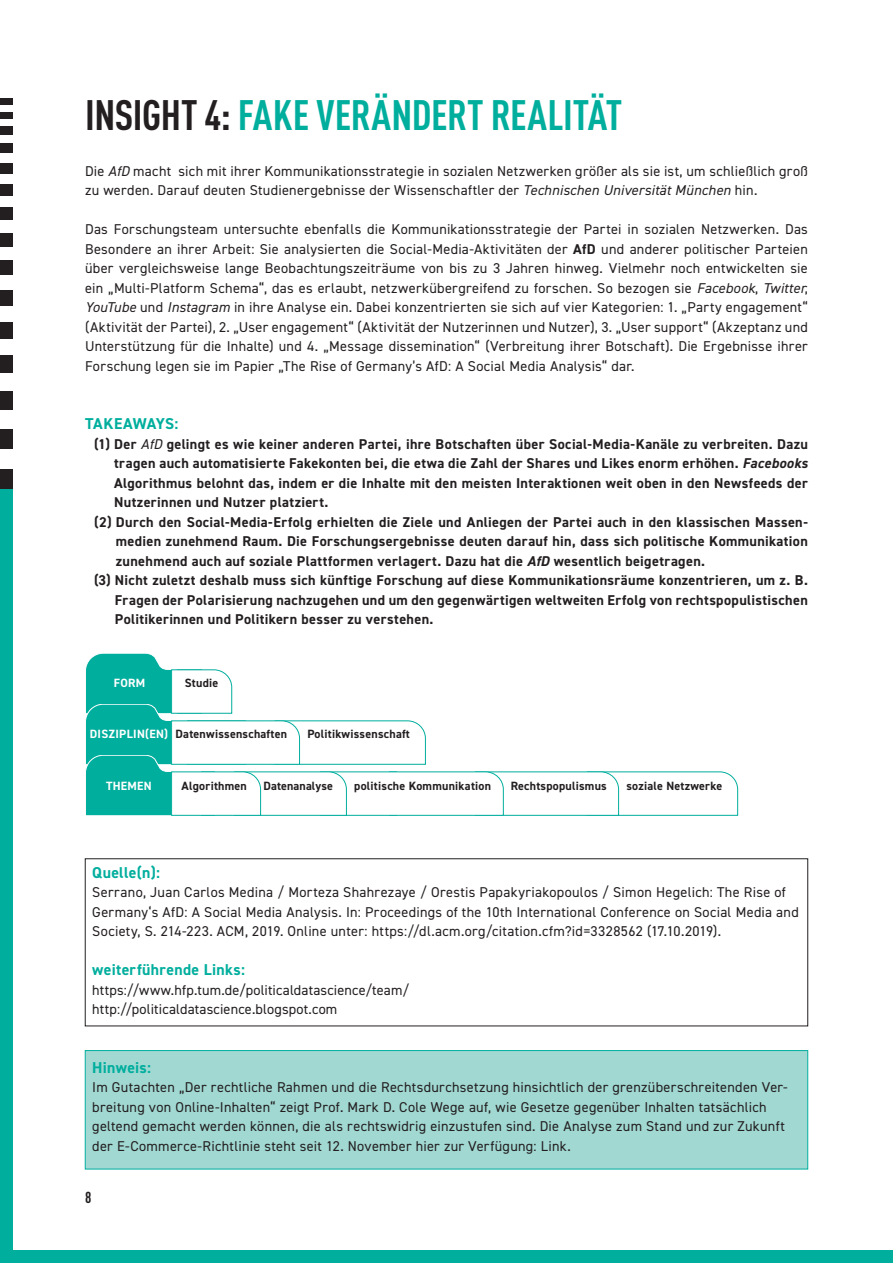
<style>
.page{position:relative;width:893px;height:1263px;background:#fff}
.page>*{position:absolute;margin:0;border:0;box-sizing:border-box;transform-origin:0 0}
.t1{font:700 condensed 42px "DINOT";letter-spacing:-.01em;color:#00ae9d}
.t2{font:700 15.75px "DIN2014";letter-spacing:.02em;color:#00ae9d}
.t3{font:700 condensed 15.75px "DINOT";color:#231f20}
.t4{font:14.25px/19.5px "DIN2014";letter-spacing:.02em;color:#231f20}
.t5{font:700 14.25px "DIN2014";letter-spacing:.025em;color:#231f20}
.t6{font:700 12px "DIN2014";letter-spacing:.02em;color:#231f20}
.t7{font:700 12px "DIN2014";letter-spacing:.02em;color:#fff}
.s1{color:#231f20}
.s2{font-style:italic}
.s3{font-weight:700}
.s4{font-weight:400;font-style:italic}
.s5{color:#fff}
</style>
<div class="page">
<div style="left:85px;top:858px;width:723px;height:168px;border:1px solid #231f20"></div>
<div style="left:85px;top:1050px;width:723px;height:119px;background:#a1d8d2;border:1px solid #00ae9d"></div>
<svg style="left:85px;top:653px;width:653px;height:163px"></svg>
<div style="left:268px;top:1250px;width:625px;height:13px;background:#00ae9d"></div>
<div style="left:0;top:489px;width:13px;height:774px;background:#00ae9d"></div>
<div style="left:0;top:1250px;width:268px;height:13px;background:#00ae9d"></div>
<div style="left:0;top:470px;width:13px;height:19px;background:#231f20"></div>
<div style="left:0;top:98px;width:13px;height:7px;background:#231f20"></div>
<div style="left:0;top:112px;width:13px;height:7px;background:#231f20"></div>
<div style="left:0;top:127px;width:13px;height:8px;background:#231f20"></div>
<div style="left:0;top:144px;width:13px;height:9px;background:#231f20"></div>
<div style="left:0;top:163px;width:13px;height:10px;background:#231f20"></div>
<div style="left:0;top:184px;width:13px;height:11px;background:#231f20"></div>
<div style="left:0;top:208px;width:13px;height:12px;background:#231f20"></div>
<div style="left:0;top:233px;width:13px;height:13px;background:#231f20"></div>
<div style="left:0;top:260px;width:13px;height:15px;background:#231f20"></div>
<div style="left:0;top:290px;width:13px;height:15px;background:#231f20"></div>
<div style="left:0;top:322px;width:13px;height:16px;background:#231f20"></div>
<div style="left:0;top:356px;width:13px;height:17px;background:#231f20"></div>
<div style="left:0;top:391px;width:13px;height:19px;background:#231f20"></div>
<div style="left:0;top:429px;width:13px;height:20px;background:#231f20"></div>
<h1 class="t1" style="left:85px;top:84px;width:538px"><span class="s1">INSIGHT 4:</span> FAKE VERÄNDERT REALITÄT</h1>
<p class="t4" style="left:85px;top:161px;width:724px">Die <span class="s2">AfD</span> macht sich mit ihrer Kommunikationsstrategie in sozialen Netzwerken größer als sie ist, um schließlich groß zu werden. Darauf deuten Studienergebnisse der Wissenschaftler der <span class="s2">Technischen Universität München</span> hin.</p>
<p class="t4" style="left:85px;top:219px;width:724px;text-align:justify">Das Forschungsteam untersuchte ebenfalls die Kommunikationsstrategie der Partei in sozialen Netzwerken. Das Besondere an ihrer Arbeit: Sie analysierten die Social-Media-Aktivitäten der <span class="s3">AfD</span> und anderer politischer Parteien über vergleichsweise lange Beobachtungszeiträume von bis zu 3 Jahren hinweg. Vielmehr noch entwickelten sie ein „Multi-Platform Schema“, das es erlaubt, netzwerkübergreifend zu forschen. So bezogen sie <span class="s2">Facebook</span>, <span class="s2">Twitter</span>, <span class="s2">YouTube</span> und <span class="s2">Instagram</span> in ihre Analyse ein. Dabei konzentrierten sie sich auf vier Kategorien: 1. „Party engagement“ (Aktivität der Partei), 2. „User engagement“ (Aktivität der Nutzerinnen und Nutzer), 3. „User support“ (Akzeptanz und Unterstützung für die Inhalte) und 4. „Message dissemination“ (Verbreitung ihrer Botschaft). Die Ergebnisse ihrer Forschung legen sie im Papier „The Rise of Germany’s AfD: A Social Media Analysis“ dar.</p>
<p class="t2" style="left:85px;top:413px;width:95px">TAKEAWAYS:</p>
<p class="t5" style="left:94px;top:434px;width:715px">(1) Der <span class="s4">AfD</span> gelingt es wie keiner anderen Partei, ihre Botschaften über Social-Media-Kanäle zu verbreiten. Dazu</p>
<p class="t5" style="left:114px;top:454px;width:695px">tragen auch automatisierte Fakekonten bei, die etwa die Zahl der Shares und Likes enorm erhöhen. <span class="s2">Facebooks</span></p>
<p class="t5" style="left:114px;top:473px;width:695px">Algorithmus belohnt das, indem er die Inhalte mit den meisten Interaktionen weit oben in den Newsfeeds der</p>
<p class="t5" style="left:114px;top:493px;width:216px">Nutzerinnen und Nutzer platziert.</p>
<p class="t5" style="left:94px;top:512px;width:715px">(2) Durch den Social-Media-Erfolg erhielten die Ziele und Anliegen der Partei auch in den klassischen Massen-</p>
<p class="t5" style="left:116px;top:532px;width:694px">medien zunehmend Raum. Die Forschungsergebnisse deuten darauf hin, dass sich politische Kommunikation</p>
<p class="t5" style="left:116px;top:551px;width:591px">zunehmend auch auf soziale Plattformen verlagert. Dazu hat die <span class="s2">AfD</span> wesentlich beigetragen.</p>
<p class="t5" style="left:94px;top:571px;width:715px">(3) Nicht zuletzt deshalb muss sich künftige Forschung auf diese Kommunikationsräume konzentrieren, um z. B.</p>
<p class="t5" style="left:115px;top:590px;width:694px">Fragen der Polarisierung nachzugehen und um den gegenwärtigen weltweiten Erfolg von rechtspopulistischen</p>
<p class="t5" style="left:115px;top:610px;width:320px">Politikerinnen und Politikern besser zu verstehen.</p>
<p class="t7" style="left:114px;top:675px;width:33px">FORM</p>
<p class="t6" style="left:185px;top:675px;width:35px">Studie</p>
<p class="t6" style="left:90px;top:726px;width:199px"><span class="s5">DISZIPLIN(EN)</span> Datenwissenschaften</p>
<p class="t6" style="left:307px;top:726px;width:104px">Politikwissenschaft</p>
<p class="t7" style="left:106px;top:777px;width:47px">THEMEN</p>
<p class="t6" style="left:182px;top:777px;width:67px">Algorithmen</p>
<p class="t6" style="left:264px;top:777px;width:71px">Datenanalyse</p>
<p class="t6" style="left:354px;top:777px;width:138px">politische Kommunikation</p>
<p class="t6" style="left:511px;top:777px;width:98px">Rechtspopulismus</p>
<p class="t6" style="left:626px;top:777px;width:98px">soziale Netzwerke</p>
<p class="t2" style="left:92px;top:862px;width:69px">Quelle(n):</p>
<p class="t4" style="left:92px;top:882px;width:708px">Serrano, Juan Carlos Medina / Morteza Shahrezaye / Orestis Papakyriakopoulos / Simon Hegelich: The Rise of<br>Germany‘s AfD: A Social Media Analysis. In: Proceedings of the 10th International Conference on Social Media and<br>Society, S. 214-223. ACM, 2019. Online unter: https://dl.acm.org/citation.cfm?id=3328562 (17.10.2019).</p>
<p class="t2" style="left:92px;top:959px;width:154px">weiterführende Links:</p>
<p class="t4" style="left:92px;top:980px;width:318px">https://www.hfp.tum.de/politicaldatascience/team/ http://politicaldatascience.blogspot.com</p>
<p class="t2" style="left:92px;top:1057px;width:60px">Hinweis:</p>
<p class="t4" style="left:92px;top:1077px;width:697px">Im Gutachten „Der rechtliche Rahmen und die Rechtsdurchsetzung hinsichtlich der grenzüberschreitenden Ver&shy;breitung von Online-Inhalten“ zeigt Prof. Mark D. Cole Wege auf, wie Gesetze gegenüber Inhalten tatsächlich geltend gemacht werden können, die als rechtswidrig einzustufen sind. Die Analyse zum Stand und zur Zukunft der E-Commerce-Richtlinie steht seit 12. November hier zur Verfügung: Link.</p>
<p class="t3" style="left:85px;top:1185px;width:8px">8</p>
</div>
